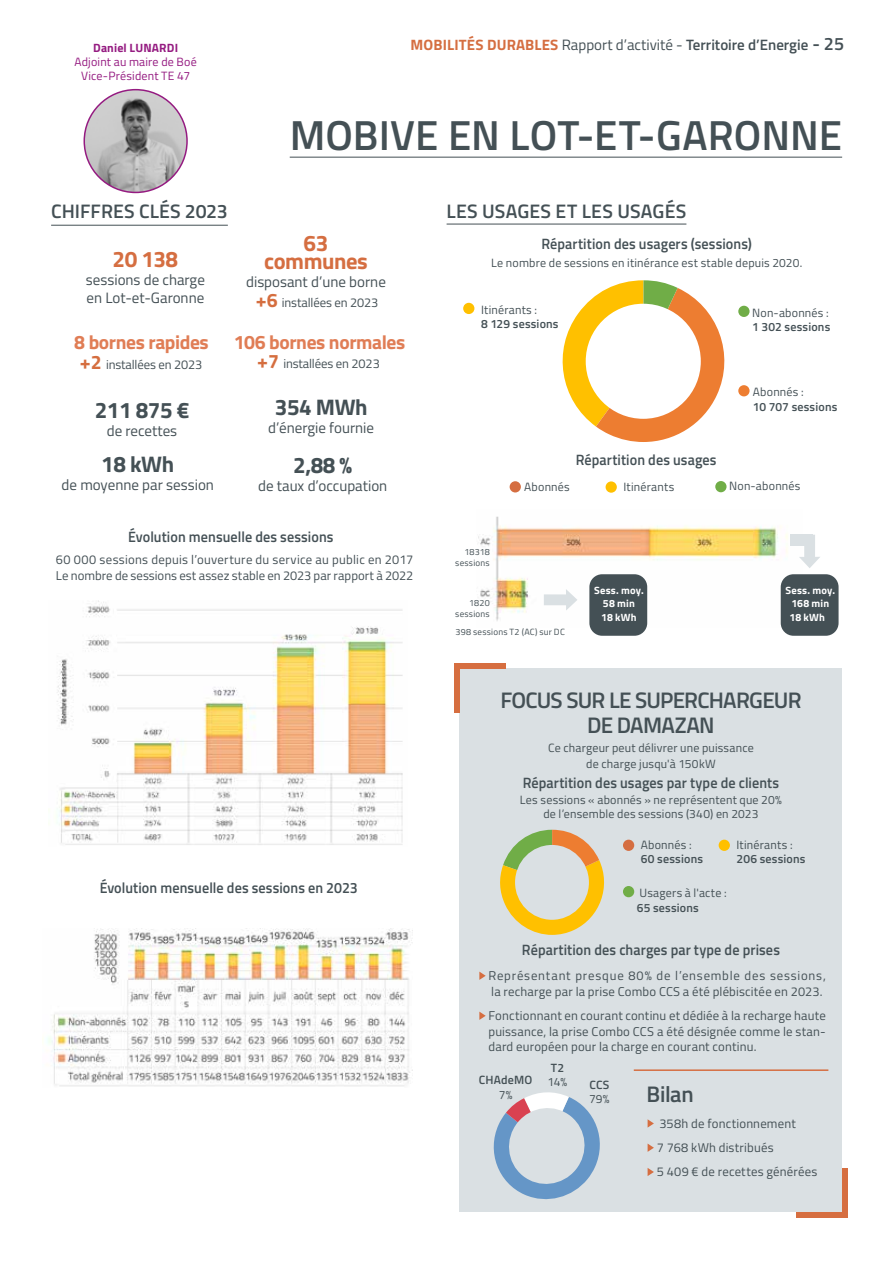
<style>
.page{position:relative;width:893px;height:1263px;background:#fff}
.page>*{position:absolute;margin:0;border:0;box-sizing:border-box;transform-origin:0 0}
.t1{font:600 42px "Titillium Web";letter-spacing:.005em;color:#445055}
.t2{font:600 22.5px/24.8px "Titillium Web";letter-spacing:-.035em;color:#445055;text-align:center}
.t3{font:700 22.5px "Titillium Web";letter-spacing:-.02em;color:#445055}
.t4{font:700 22.5px/18px "Titillium Web";letter-spacing:-.02em;color:#d56e41;text-align:center}
.t5{font:600 19.5px "Titillium Web";letter-spacing:.005em;color:#445055}
.t6{font:700 19.5px "Titillium Web";letter-spacing:-.02em;color:#e07d55}
.t7{font:600 15px "Titillium Web";letter-spacing:.005em;color:#445055;scale:.95 1}
.t8{font:15px/18px "Titillium Web";color:#445055}
.t9{font:600 15px "Titillium Web";letter-spacing:.005em;color:#445055}
.t10{font:12.75px/15.8px "Titillium Web";letter-spacing:.015em;color:#445055}
.t11{font:12.75px "Titillium Web";letter-spacing:-.01em;color:#445055}
.t12{font:12px/13.5px "Titillium Web";letter-spacing:.015em;color:#445055;text-align:center}
.t13{font:600 12px "Titillium Web";letter-spacing:.015em;color:#445055}
.t14{font:12px/14.4px "Titillium Web";letter-spacing:.015em;color:#951b81;text-align:center}
.t15{font:700 12px "Titillium Web";letter-spacing:.015em;color:#951b81}
.t16{font:700 10.5px/13.5px "Titillium Web";letter-spacing:.02em;color:#fff;text-align:center}
.t17{font:9px/10.8px "Titillium Web";letter-spacing:.025em;color:#445055;text-align:right}
.s1{font-weight:700;color:#d56e41}
.s2{font-weight:400}
.s3{font-size:18px}
.s4{font-weight:700;font-size:19.5px;color:#d56e3f}
.s5{color:#445055}
</style>
<div class="page">
<svg style="left:562px;top:280px;width:163px;height:162px"></svg>
<div style="left:586px;top:304px;width:115px;height:115px;background:#fff;border-radius:50%"></div>
<img style="left:47px;top:929px;width:365px;height:158px">
<hr style="left:290px;top:157px;width:552px;height:1px;background:#445055">
<hr style="left:447px;top:224px;width:239px;height:1px;background:#445055">
<hr style="left:51px;top:225px;width:177px;height:1px;background:#445055">
<img style="left:57px;top:601px;width:346px;height:244px">
<div style="left:738px;top:306px;width:12px;height:11px;background:#70ad47;border-radius:50%"></div>
<div style="left:738px;top:385px;width:12px;height:11px;background:#ed7d31;border-radius:50%"></div>
<div style="left:463px;top:303px;width:11px;height:11px;background:#ffc000;border-radius:50%"></div>
<img style="left:478px;top:516px;width:324px;height:109px">
<div style="left:510px;top:481px;width:11px;height:11px;background:#d56e41;border-radius:50%"></div>
<div style="left:606px;top:481px;width:11px;height:12px;background:#ffc000;border-radius:50%"></div>
<div style="left:715px;top:481px;width:11px;height:11px;background:#70ad47;border-radius:50%"></div>
<div style="left:589px;top:574px;width:58px;height:62px;background:#445055;border-radius:13px"></div>
<svg style="left:544px;top:589px;width:33px;height:21px"></svg>
<div style="left:781px;top:574px;width:57px;height:62px;background:#445055;border-radius:13px"></div>
<svg style="left:799px;top:535px;width:21px;height:33px"></svg>
<div style="left:460px;top:668px;width:382px;height:544px;background:#dae0e3"></div>
<div style="left:790px;top:535px;width:23px;height:11px;background:#dae0e3"></div>
<svg style="left:500px;top:830px;width:104px;height:105px"></svg>
<div style="left:515px;top:845px;width:74px;height:75px;background:#dae0e3;border-radius:50%"></div>
<svg style="left:493px;top:1092px;width:107px;height:108px"></svg>
<div style="left:623px;top:886px;width:11px;height:11px;background:#70ad47;border-radius:50%"></div>
<div style="left:623px;top:840px;width:11px;height:11px;background:#d56e41;border-radius:50%"></div>
<div style="left:719px;top:840px;width:11px;height:11px;background:#ffc000;border-radius:50%"></div>
<svg style="left:479px;top:971px;width:7px;height:9px"></svg>
<svg style="left:479px;top:1011px;width:7px;height:9px"></svg>
<svg style="left:648px;top:1119px;width:6px;height:8px"></svg>
<svg style="left:648px;top:1144px;width:6px;height:8px"></svg>
<svg style="left:648px;top:1168px;width:6px;height:8px"></svg>
<hr style="left:634px;top:1069px;width:194px;height:2px;background:#d56e41">
<img style="left:84px;top:90px;width:103px;height:102px;border-radius:51px">
<div style="left:84px;top:89px;width:104px;height:104px;border:2px solid #951b81;border-radius:50%"></div>
<div style="left:842px;top:1168px;width:6px;height:50px;background:#d66e40"></div>
<div style="left:796px;top:1212px;width:52px;height:6px;background:#d66e40"></div>
<div style="left:454px;top:663px;width:6px;height:50px;background:#d66e40"></div>
<div style="left:454px;top:663px;width:52px;height:5px;background:#d66e40"></div>
<p class="t15" style="left:93px;top:38px;width:86px">Daniel LUNARDI</p>
<p class="t14" style="left:74px;top:54px;width:124px">Adjoint au maire de Boé<br>Vice-Président TE 47</p>
<p class="t9" style="left:411px;top:34px;width:435px"><span class="s1">MOBILITÉS DURABLES</span> <span class="s2">Rapport d’activité -</span> Territoire d’Energie <span class="s3">- 25</span></p>
<h1 class="t1" style="left:290px;top:103px;width:554px">MOBIVE EN LOT-ET-GARONNE</h1>
<h3 class="t5" style="left:51px;top:196px;width:178px">CHIFFRES CLÉS 2023</h3>
<h3 class="t5" style="left:447px;top:197px;width:241px">LES USAGES ET LES USAGÉS</h3>
<h2 class="t4" style="left:113px;top:249px;width:67px">20 138</h2>
<p class="t8" style="left:86px;top:270px;width:121px">sessions de charge en Lot-et-Garonne</p>
<h2 class="t4" style="left:264px;top:233px;width:105px">63 communes</h2>
<p class="t8" style="left:246px;top:272px;width:141px">disposant d’une borne</p>
<p class="t11" style="left:256px;top:293px;width:124px"><span class="s4">+6</span> installées en 2023</p>
<h3 class="t6" style="left:74px;top:327px;width:136px">8 bornes rapides</h3>
<h3 class="t6" style="left:234px;top:327px;width:173px">106 bornes normales</h3>
<p class="t11" style="left:80px;top:355px;width:124px"><span class="s4">+2</span> installées en 2023</p>
<p class="t11" style="left:257px;top:354px;width:124px"><span class="s4">+7</span> installées en 2023</p>
<h2 class="t3" style="left:95px;top:393px;width:96px">211 875 €</h2>
<p class="t8" style="left:107px;top:421px;width:72px">de recettes</p>
<h2 class="t3" style="left:101px;top:447px;width:74px">18 kWh</h2>
<p class="t8" style="left:62px;top:475px;width:154px">de moyenne par session</p>
<h2 class="t3" style="left:275px;top:390px;width:94px">354 MWh</h2>
<p class="t8" style="left:268px;top:418px;width:107px">d’énergie fournie</p>
<h2 class="t3" style="left:293px;top:448px;width:61px">2,88 %</h2>
<p class="t8" style="left:258px;top:476px;width:131px">de taux d’occupation</p>
<p class="t7" style="left:128px;top:526px;width:218px">Évolution mensuelle des sessions</p>
<p class="t10" style="left:56px;top:551px;width:359px">60 000 sessions depuis l’ouverture du service au public en 2017<br>Le nombre de sessions est assez stable en 2023 par rapport à 2022</p>
<p class="t7" style="left:100px;top:876px;width:273px">Évolution mensuelle des sessions en 2023</p>
<p class="t7" style="left:541px;top:232px;width:223px">Répartition des usagers (sessions)</p>
<p class="t12" style="left:491px;top:255px;width:313px">Le nombre de sessions en itinérance est stable depuis 2020.</p>
<p class="t12" style="left:481px;top:302px;width:58px">Itinérants :</p>
<p class="t13" style="left:481px;top:315px;width:79px">8 129 sessions</p>
<p class="t7" style="left:576px;top:448px;width:150px">Répartition des usages</p>
<p class="t12" style="left:752px;top:305px;width:78px">Non-abonnés :</p>
<p class="t13" style="left:752px;top:318px;width:80px">1 302 sessions</p>
<p class="t12" style="left:753px;top:385px;width:52px">Abonnés :</p>
<p class="t13" style="left:753px;top:398px;width:86px">10 707 sessions</p>
<p class="t17" style="left:455px;top:546px;width:36px">18318 sessions</p>
<p class="t17" style="left:455px;top:597px;width:36px">1820 sessions</p>
<p class="t12" style="left:524px;top:480px;width:47px">Abonnés</p>
<p class="t12" style="left:623px;top:480px;width:52px">Itinérants</p>
<p class="t12" style="left:729px;top:479px;width:73px">Non-abonnés</p>
<p class="t16" style="left:594px;top:583px;width:51px">Sess. moy.<br>58 min<br>18 kWh</p>
<p class="t16" style="left:785px;top:583px;width:51px">Sess. moy.<br>168 min<br>18 kWh<span class="s5">h</span></p>
<p class="t17" style="left:455px;top:626px;width:111px">398 sessions T2 (AC) sur DC</p>
<h2 class="t2" style="left:500px;top:687px;width:303px">FOCUS SUR LE SUPERCHARGEUR<br>DE DAMAZAN</h2>
<p class="t12" style="left:548px;top:738px;width:207px;line-height:16.5px">Ce chargeur peut délivrer une puissance de charge jusqu'à 150kW</p>
<p class="t7" style="left:523px;top:771px;width:271px">Répartition des usages par type de clients</p>
<p class="t12" style="left:520px;top:792px;width:264px">Les sessions « abonnés » ne représentent que 20% de l’ensemble des sessions (340) en 2023</p>
<p class="t12" style="left:641px;top:837px;width:52px">Abonnés :</p>
<p class="t13" style="left:641px;top:850px;width:64px">60 sessions</p>
<p class="t12" style="left:639px;top:886px;width:89px">Usagers à l'acte :</p>
<p class="t13" style="left:637px;top:898px;width:63px">65 sessions</p>
<p class="t12" style="left:736px;top:837px;width:58px">Itinérants :</p>
<p class="t13" style="left:736px;top:850px;width:71px">206 sessions</p>
<p class="t7" style="left:522px;top:938px;width:273px">Répartition des charges par type de prises</p>
<p class="t10" style="left:488px;top:967px;width:339px">Représentant presque 80% de l’ensemble des sessions, la recharge par la prise Combo CCS a été plébiscitée en 2023.</p>
<p class="t10" style="left:488px;top:1007px;width:339px;text-align:justify">Fonctionnant en courant continu et dédiée à la recharge haute puissance, la prise Combo CCS a été désignée comme le stan&shy;dard européen pour la charge en courant continu.</p>
<p class="t13" style="left:479px;top:1071px;width:55px">CHAdeMO</p>
<p class="t12" style="left:499px;top:1087px;width:15px">7%</p>
<p class="t13" style="left:551px;top:1058px;width:15px">T2</p>
<p class="t12" style="left:548px;top:1075px;width:21px">14%</p>
<p class="t13" style="left:589px;top:1076px;width:21px">CCS</p>
<p class="t12" style="left:589px;top:1092px;width:22px">79%</p>
<h2 class="t2" style="left:646px;top:1080px;width:49px">Bilan</h2>
<p class="t10" style="left:657px;top:1110px;width:162px;line-height:24.3px">358h de fonctionnement<br>7 768 kWh distribués<br>5 409 € de recettes générées</p>
</div>
